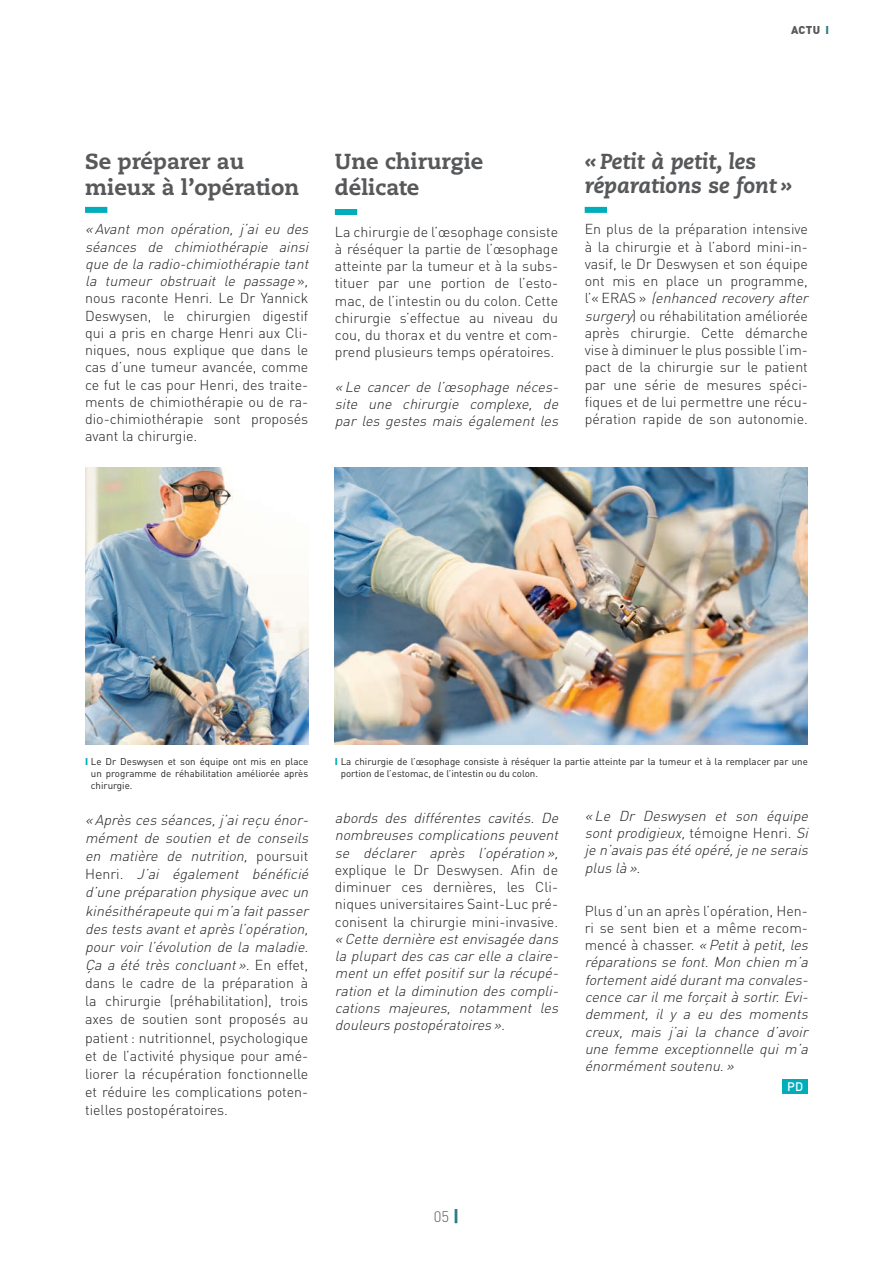
<style>
.page{position:relative;width:893px;height:1263px;background:#fff}
.page>*{position:absolute;margin:0;border:0;box-sizing:border-box;transform-origin:0 0}
.t1{font:800 21.75px/26.1px "Caecilia LT Std";color:#57585a}
.t2{font:italic 800 21.75px/24px "Caecilia LT Std";color:#57585a}
.t3{font:300 15px "DIN";color:#57585a}
.t4{font:300 14.25px/17.2px "DIN";color:#231f20}
.t5{font:italic 300 14.25px/17.2px "DIN";color:#231f20;text-align:justify}
.t6{font:500 12.3px "DIN";color:#fff}
.t7{font:900 11.25px "DIN";color:#57585a}
.t8{font:9.75px/11.7px "DIN";color:#231f20}
.s1{color:#2c7c87}
.s2{font-style:italic}
.s3{font-weight:900;color:#00adbb}
.s4{font-style:normal}
.s5{font-weight:900;font-size:16.5px;color:#2c7c87}
</style>
<div class="page">
<div style="left:85px;top:207px;width:22px;height:6px;background:#00adbb"></div>
<div style="left:335px;top:209px;width:22px;height:6px;background:#00adbb"></div>
<div style="left:585px;top:207px;width:22px;height:6px;background:#00adbb"></div>
<div style="left:782px;top:1079px;width:26px;height:15px;background:#00adbb"></div>
<img style="left:335px;top:468px;width:473px;height:276px">
<img style="left:85px;top:468px;width:223px;height:276px">
<p class="t7" style="left:791px;top:22px;width:40px">ACTU <span class="s1">I</span></p>
<h1 class="t1" style="left:85px;top:148px;width:216px">Se préparer au mieux à l’opération</h1>
<p class="t4" style="left:85px;top:220px;width:228px"><span class="s2">« Avant mon opération, j ’ai eu des séances de chimiothérapie ainsi que de la radio-chimiothérapie tant la tumeur obstruait le passage</span> » <span class="s2">, </span>nous raconte Henri. Le Dr Yannick<br>Deswysen, le chirurgien digestif qui a pris en charge Henri aux Cli&shy;niques, nous explique que dans le cas d’une tumeur avancée, comme ce fut le cas pour Henri, des traite&shy;ments de chimiothérapie ou de ra&shy;dio-chimiothérapie sont proposés avant la chirurgie.</p>
<h1 class="t1" style="left:335px;top:148px;width:150px">Une chirurgie délicate</h1>
<p class="t4" style="left:335px;top:223px;width:225px;text-align:justify">La chirurgie de l’œsophage consiste à réséquer la partie de l’œsophage atteinte par la tumeur et à la subs&shy;tituer par une portion de l’esto&shy;mac, de l’intestin ou du colon. Cette chirurgie s’effectue au niveau du cou, du thorax et du ventre et com&shy;prend plusieurs temps opératoires.</p>
<p class="t5" style="left:335px;top:378px;width:228px">« Le cancer de l’œsophage néces&shy;site une chirurgie complexe, de par les gestes mais également les</p>
<h1 class="t2" style="left:585px;top:149px;width:209px">« Petit à petit, les réparations se font »</h1>
<p class="t4" style="left:585px;top:220px;width:228px">En plus de la préparation intensive à la chirurgie et à l’abord mini-in&shy;vasif, le Dr Deswysen et son équipe ont mis en place un programme, l’ « E R AS » <span class="s2">(enhanced recovery after surgery</span>) ou réhabilitation améliorée après chirurgie. Cette démarche vise à diminuer le plus possible l’im&shy;pact de la chirurgie sur le patient par une série de mesures spéci&shy;fiques et de lui permettre une récu&shy;pération rapide de son autonomie.</p>
<p class="t8" style="left:91px;top:755px;width:219px;text-align:justify;text-indent:-6px"><span class="s3">I</span> Le Dr Deswysen et son équipe ont mis en place un programme de réhabilitation améliorée après chirurgie.</p>
<p class="t4" style="left:85px;top:810px;width:228px;line-height:18.1px"><span class="s2">« Après ces séances,j ’aireçu énor&shy;mément de soutien et de conseils en matière de nutrition,</span> p o u rs u i t H e n r i . <span class="s2">J’ai également bénéficié d’une préparation physique avec un kinésithérapeute quim’a faitpasser des tests avantetaprès l’opération, pour voir l’évolution de la maladie.<br>Ça a été très concluant ».</span> E n e f f e t , dans le cadre de la préparation à la chirurgie (préhabilitation), trois axes de soutien sont proposés au patient : nutritionnel, psychologique et de l’activité physique pour amé&shy;liorer la récupération fonctionnelle et réduire les complications poten&shy;tielles postopératoires.</p>
<p class="t8" style="left:341px;top:755px;width:469px;text-indent:-6px"><span class="s3">I</span> La chirurgie de l’œsophage consiste à réséquer la partie atteinte par la tumeur et à la remplacer par une portion de l’estomac, de l’intestin ou du colon.</p>
<p class="t5" style="left:335px;top:809px;width:228px">abords des différentes cavités. De nombreuses complications peuvent se déclarer après l’opération »,</p>
<p class="t4" style="left:335px;top:861px;width:225px;text-align:justify">explique le Dr Deswysen. Afin de diminuer ces dernières, les Cli&shy;niques universitaires Saint-Luc pré&shy;conisent la chirurgie mini-invasive.</p>
<p class="t5" style="left:335px;top:930px;width:228px">« Cette dernière estenvisagée dans la plupartdes cas carelle a claire&shy;ment un effet positif sur la récupé&shy;ration et la diminution des compli&shy;cations majeures, notamment les douleurs postopératoires ».</p>
<p class="t5" style="left:585px;top:807px;width:228px">« Le Dr Deswysen et son équipe sont prodigieux, <span class="s4">t é m o i g n e H e n ri .</span> Si je n’avais pas été opéré,je ne serais plus là ».</p>
<p class="t5" style="left:585px;top:902px;width:228px;text-align:left"><span class="s4">Plus d’un an après l’opération, Hen&shy;ri se sent bien et a même recom&shy;mencé à chasser.</span> «Petità petit,les réparations se font. Mon chien m’a fortementaidé durantma convales&shy;cence car il me forçait à sortir. Evi&shy;demment, il y a eu des moments creux, mais j ’ai la chance d’avoir une femme exceptionnelle qui m’a énormémentsoutenu. »</p>
<p class="t6" style="left:787px;top:1079px;width:18px">PD</p>
<p class="t3" style="left:434px;top:1207px;width:27px">05 <span class="s5">|</span></p>
</div>
